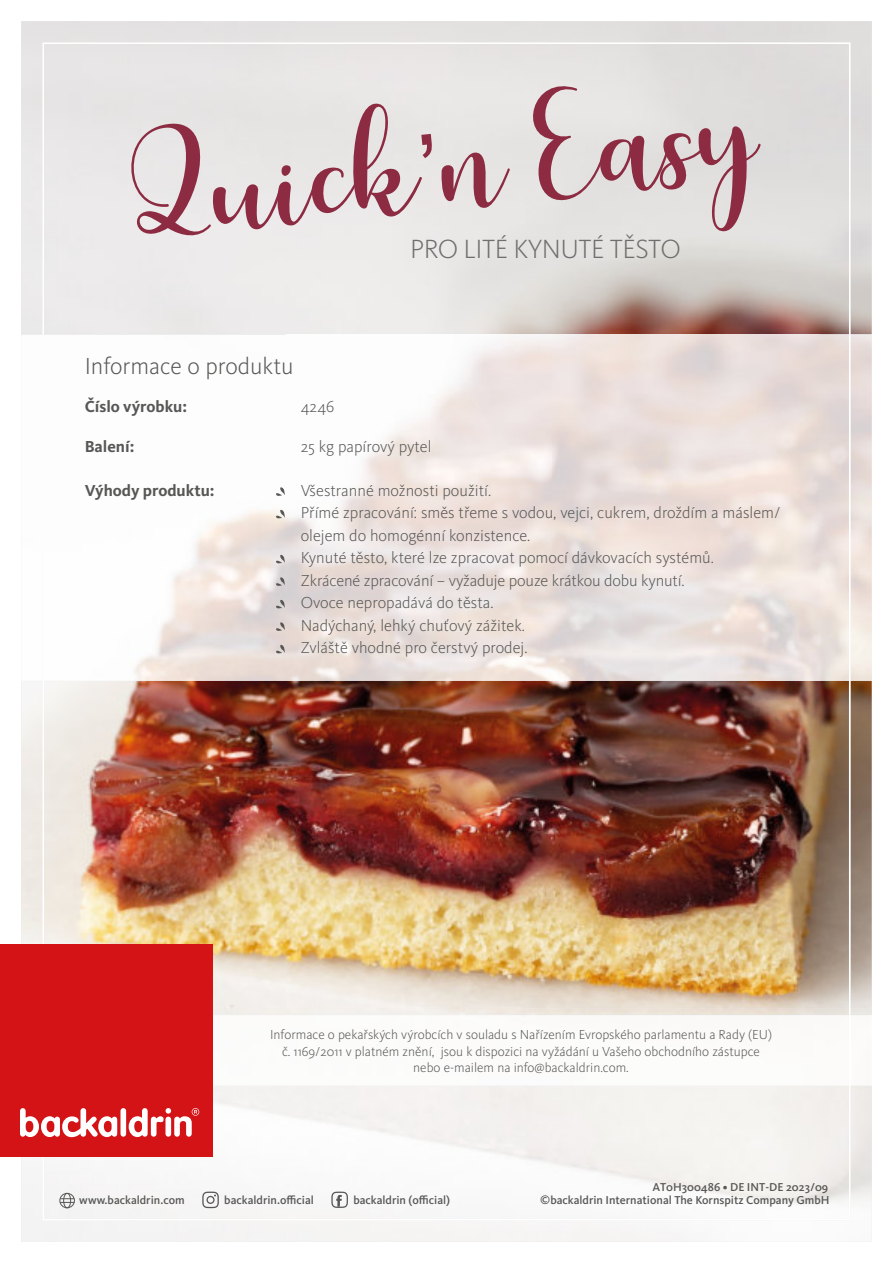
<style>
.page{position:relative;width:893px;height:1263px;background:#fff}
.page>*{position:absolute;margin:0;border:0;box-sizing:border-box;transform-origin:0 0}
.t1{font:100.5px "Bartleen Script";color:#8c2b41}
.t2{font:300 27.3px "Kievit Pro";letter-spacing:-.02em;color:#6f6f6e}
.t3{font:300 24px "Kievit Pro";color:#575756}
.t4{font:300 16.5px/22.5px "Kievit Pro";color:#575756}
.t5{font:700 16.5px "Kievit Pro";color:#575756}
.t6{font:300 13.5px/16.5px "Kievit Pro";color:#575756;text-align:center}
.t7{font:500 11.85px/13.5px "Kievit Pro";color:#575756;text-align:right}
.s1{font-family:"Arial"}
</style>
<div class="page">
<img style="left:21px;top:21px;width:851px;height:1221px">
<img style="left:43px;top:43px;width:807px;height:1177px">
<img style="left:213px;top:1015px;width:659px;height:70px">
<hr style="left:849px;top:1015px;width:1px;height:70px;background:#fff">
<div style="left:0;top:944px;width:213px;height:213px;background:#d41317"></div>
<div style="left:120px;top:1108px;width:6px;height:29px;background:#fff;border-radius:3px"></div>
<svg style="left:20px;top:1108px;width:97px;height:29px"></svg>
<svg style="left:129px;top:1108px;width:70px;height:29px"></svg>
<img style="left:21px;top:334px;width:851px;height:347px">
<hr style="left:849px;top:334px;width:1px;height:347px;background:#fff">
<hr style="left:43px;top:334px;width:1px;height:347px;background:#fff">
<svg style="left:276px;top:487px;width:9px;height:9px"></svg>
<svg style="left:276px;top:510px;width:9px;height:9px"></svg>
<svg style="left:276px;top:555px;width:9px;height:9px"></svg>
<svg style="left:276px;top:577px;width:9px;height:9px"></svg>
<svg style="left:276px;top:600px;width:9px;height:9px"></svg>
<svg style="left:276px;top:622px;width:9px;height:9px"></svg>
<svg style="left:276px;top:645px;width:9px;height:9px"></svg>
<svg style="left:202px;top:1191px;width:17px;height:17px"></svg>
<svg style="left:331px;top:1191px;width:17px;height:17px"></svg>
<div style="left:59px;top:1193px;width:16px;height:15px;border:1px solid #575756;border-radius:50%"></div>
<div style="left:63px;top:1193px;width:8px;height:15px;border:1px solid #575756;border-radius:50%"></div>
<svg style="left:60px;top:1198px;width:14px;height:5px"></svg>
<h1 class="t1" style="left:122px;top:130px;width:633px;rotate:-6deg">Quick<span class="s1">’</span>n Easy</h1>
<h2 class="t2" style="left:410px;top:237px;width:272px">PRO LITÉ KYNUTÉ TĚSTO</h2>
<h3 class="t3" style="left:85px;top:356px;width:211px">Informace o produktu</h3>
<p class="t5" style="left:85px;top:400px;width:104px">Číslo výrobku:</p>
<p class="t4" style="left:301px;top:397px;width:35px">4246</p>
<p class="t5" style="left:85px;top:439px;width:51px">Balení:</p>
<p class="t4" style="left:301px;top:436px;width:132px">25 kg papírový pytel</p>
<p class="t5" style="left:85px;top:483px;width:131px">Výhody produktu:</p>
<p class="t4" style="left:301px;top:480px;width:481px">Všestranné možnosti použití.<br>Přímé zpracování: směs třeme s vodou, vejci, cukrem, droždím a máslem/ olejem do homogénní konzistence.<br>Kynuté těsto, které lze zpracovat pomocí dávkovacích systémů.<br>Zkrácené zpracování – vyžaduje pouze krátkou dobu kynutí.<br>Ovoce nepropadává do těsta.<br>Nadýchaný, lehký chuťový zážitek.<br>Zvláště vhodné pro čerstvý prodej.</p>
<p class="t6" style="left:270px;top:1027px;width:503px">Informace o pekařských výrobcích v souladu s Nařízením Evropského parlamentu a Rady (EU) č. 1169/2011 v platném znění, jsou k dispozici na vyžádání u Vašeho obchodního zástupce nebo e-mailem na info@backaldrin.com.</p>
<p class="t7" style="left:79px;top:1194px;width:107px">www.backaldrin.com</p>
<p class="t7" style="left:224px;top:1194px;width:91px">backaldrin.official</p>
<p class="t7" style="left:353px;top:1194px;width:98px">backaldrin (official)</p>
<p class="t7" style="left:540px;top:1181px;width:291px">AT0H300486 • DE INT-DE 2023/09<br>©backaldrin International The Kornspitz Company GmbH</p>
</div>
